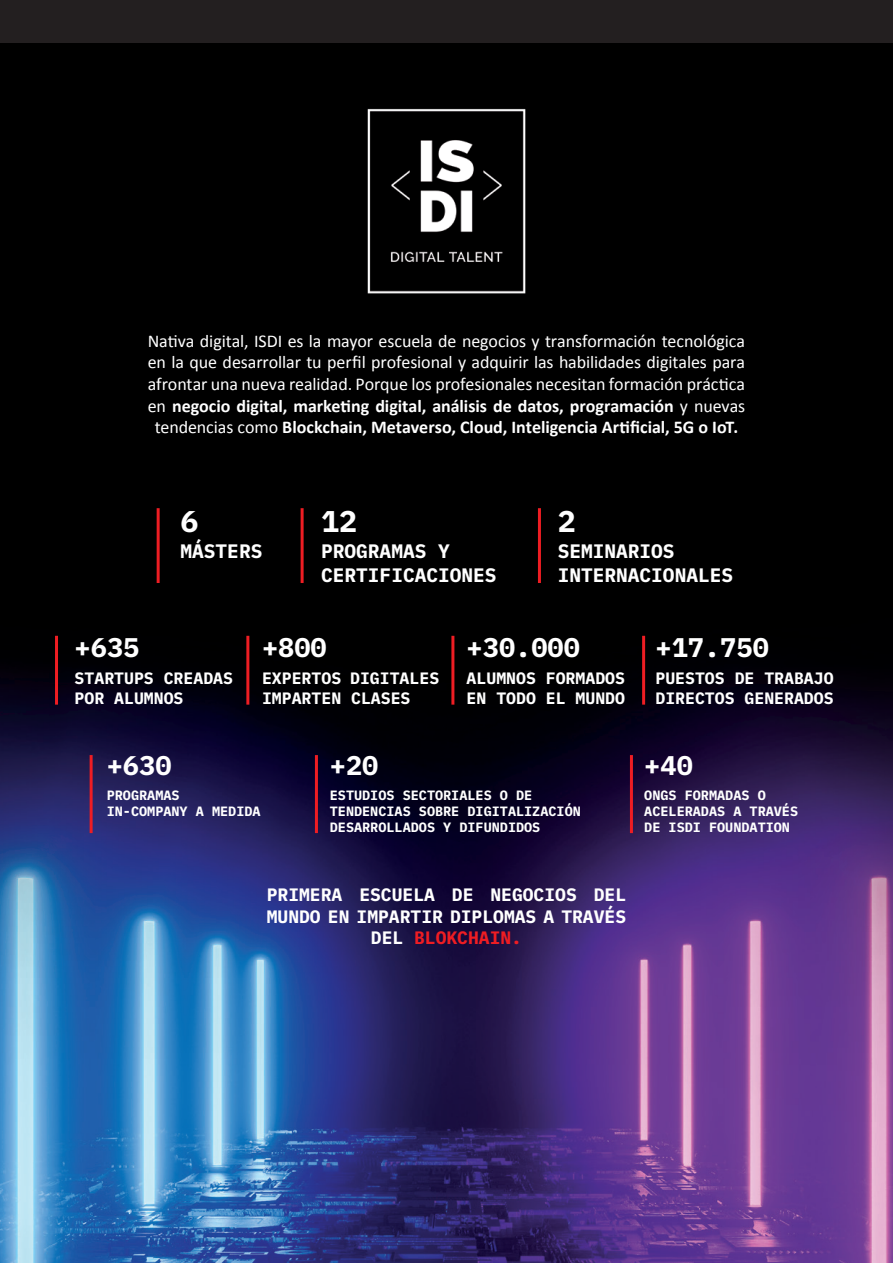
<style>
.page{position:relative;width:893px;height:1263px;background:#fff}
.page>*{position:absolute;margin:0;border:0;box-sizing:border-box;transform-origin:0 0}
.t1{font:700 30px "IBM Plex Mono";color:#fff}
.t2{font:700 27px "IBM Plex Mono";color:#fff}
.t3{font:700 19.5px/23.4px "IBM Plex Mono";color:#fff}
.TXT{font:18px/21.6px "Calibri";letter-spacing:-.005em;color:#fff;text-align:center}
.t4{font:700 18px/21.6px "IBM Plex Mono";color:#fff;text-align:center}
.t5{font:700 16.5px/19.8px "IBM Plex Mono";color:#fff}
.t6{font:700 13.5px/16.2px "IBM Plex Mono";color:#fff}
.s1{font-weight:700}
.s2{color:#ee1d23}
</style>
<div class="page">
<img style="left:0;top:43px;width:893px;height:1220px">
<div style="left:0;top:0;width:893px;height:43px;background:#231f20"></div>
<img style="left:0;top:547px;width:1px;height:716px">
<img style="left:353px;top:68px;width:187px;height:265px">
<hr style="left:90px;top:755px;width:3px;height:78px;background:#ee1d23">
<hr style="left:315px;top:755px;width:3px;height:78px;background:#ee1d23">
<hr style="left:630px;top:755px;width:3px;height:78px;background:#ee1d23">
<hr style="left:55px;top:636px;width:3px;height:69px;background:#ee1d23">
<hr style="left:246px;top:636px;width:3px;height:69px;background:#ee1d23">
<hr style="left:451px;top:636px;width:3px;height:69px;background:#ee1d23">
<hr style="left:642px;top:636px;width:3px;height:69px;background:#ee1d23">
<hr style="left:157px;top:508px;width:3px;height:75px;background:#ee1d23">
<hr style="left:301px;top:508px;width:3px;height:75px;background:#ee1d23">
<hr style="left:538px;top:508px;width:3px;height:75px;background:#ee1d23">
<p class="TXT" style="left:148px;top:329px;width:599px">Nativa digital, ISDI es la mayor escuela de negocios y transformación tecnológica en la que desarrollar tu perfil profesional y adquirir las habilidades digitales para afrontar una nueva realidad. Porque los profesionales necesitan formación práctica en <span class="s1">negocio digital, marketing digital, análisis de datos, programación</span> y nuevas tendencias como <span class="s1">Blockchain, Metaverso, Cloud, Inteligencia Artificial, 5G o IoT.</span></p>
<p class="t1" style="left:321px;top:497px;width:37px">12</p>
<p class="t1" style="left:181px;top:497px;width:19px">6</p>
<p class="t3" style="left:181px;top:538px;width:83px">MÁSTERS</p>
<p class="t3" style="left:321px;top:538px;width:177px">PROGRAMAS Y<br>CERTIFICACIONES</p>
<p class="t1" style="left:558px;top:497px;width:19px">2</p>
<p class="t3" style="left:558px;top:538px;width:177px">SEMINARIOS<br>INTERNACIONALES</p>
<p class="t2" style="left:75px;top:626px;width:66px">+635</p>
<p class="t5" style="left:75px;top:666px;width:160px">STARTUPS CREADAS<br>POR ALUMNOS</p>
<p class="t5" style="left:262px;top:666px;width:179px">EXPERTOS DIGITALES<br>IMPARTEN CLASES</p>
<p class="t2" style="left:262px;top:626px;width:66px">+800</p>
<p class="t2" style="left:467px;top:626px;width:115px">+30.000</p>
<p class="t2" style="left:655px;top:626px;width:115px">+17.750</p>
<p class="t5" style="left:655px;top:666px;width:180px">PUESTOS DE TRABAJO<br>DIRECTOS GENERADOS</p>
<p class="t5" style="left:467px;top:666px;width:160px">ALUMNOS FORMADOS<br>EN TODO EL MUNDO</p>
<p class="t2" style="left:107px;top:744px;width:66px">+630</p>
<p class="t2" style="left:330px;top:744px;width:50px">+20</p>
<p class="t2" style="left:644px;top:744px;width:50px">+40</p>
<p class="t6" style="left:107px;top:785px;width:74px">PROGRAMAS</p>
<p class="t6" style="left:107px;top:802px;width:155px">IN-COMPANY A MEDIDA</p>
<p class="t6" style="left:330px;top:785px;width:253px">ESTUDIOS SECTORIALES O DE<br>TENDENCIAS SOBRE DIGITALIZACIÓN<br>DESARROLLADOS Y DIFUNDIDOS</p>
<p class="t6" style="left:644px;top:785px;width:155px">ONGS FORMADAS O<br>ACELERADAS A TRAVÉS<br>DE ISDI FOUNDATION</p>
<p class="t4" style="left:267px;top:882px;width:361px">PRIMERA ESCUELA DE NEGOCIOS DEL<br>MUNDO EN IMPARTIR DIPLOMAS A TRAVÉS<br>DEL <span class="s2">BLOKCHAIN.</span></p>
</div>
